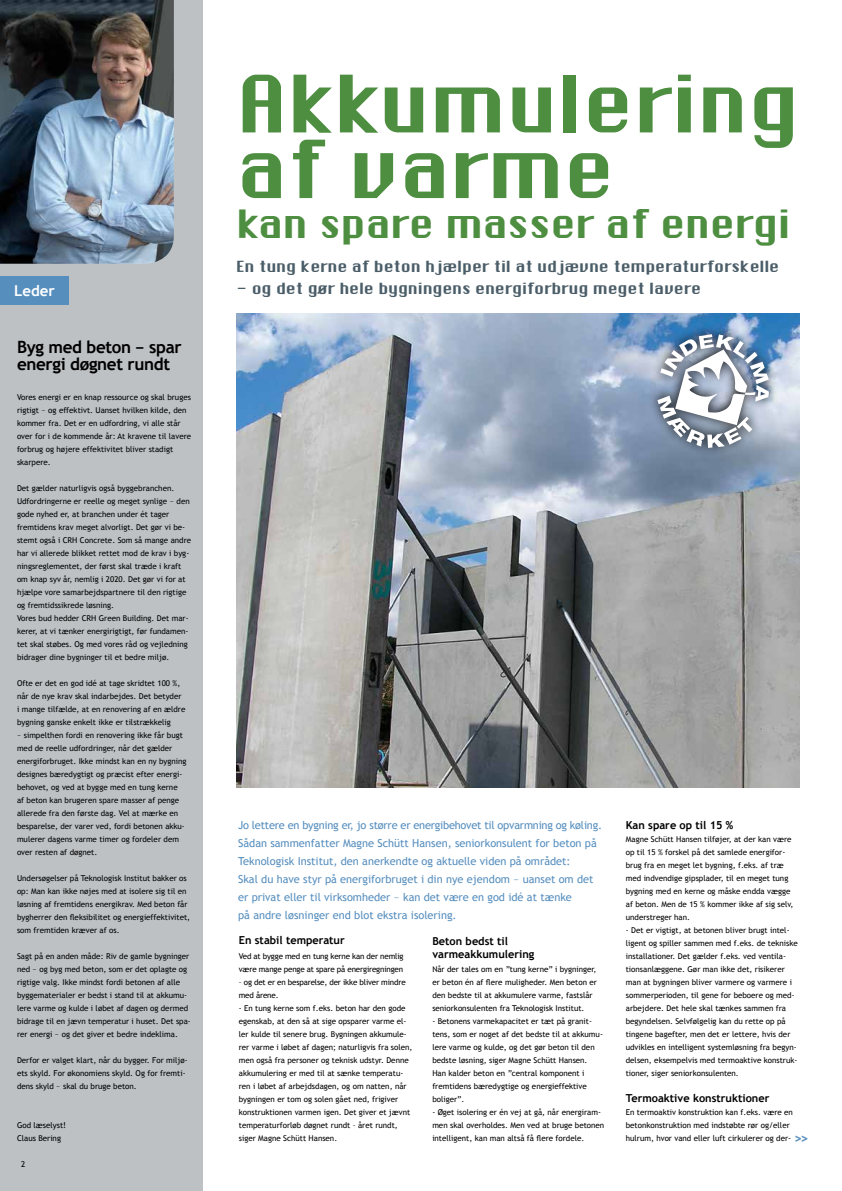
<style>
.page{position:relative;width:842px;height:1191px;background:#fff}
.page>*{position:absolute;margin:0;border:0;box-sizing:border-box;transform-origin:0 0}
.t1{font:77px/65.6px "Chicago FLF";letter-spacing:-.005em;color:#4d8e40}
.t2{font:38px "Chicago FLF";letter-spacing:-.015em;color:#4d8e40}
.t3{font:700 17px/17px "Trebuchet MS";letter-spacing:-.02em;color:#000}
.t4{font:15px "Chicago FLF";letter-spacing:-.01em;color:#4a5d68}
.t5{font:15px "Chicago FLF";letter-spacing:-.01em;color:#4a5d68;scale:1.5 1}
.t6{font:700 15px "Trebuchet MS";color:#fff}
.t7{font:700 14px "Trebuchet MS";color:#568ebe}
.t8{font:11px/18px "Trebuchet MS";color:#568ebe}
.t9{font:700 11px/13px "Trebuchet MS";color:#000}
.t10{font:8px/13px "Trebuchet MS";color:#000}
.t11{font:8px/13px "Trebuchet MS";color:#000;scale:1.5 1}
.t12{font:8px/13px "Trebuchet MS";letter-spacing:-.02em;color:#000}
</style>
<div class="page">
<div style="left:0;top:0;width:203px;height:1191px;background:#bdc1c4"></div>
<div style="left:0;top:276px;width:69px;height:29px;background:#568ebe"></div>
<img style="left:0;top:0;width:174px;height:264px">
<img style="left:237px;top:313px;width:562px;height:474px">
<svg style="left:632px;top:313px;width:161px;height:159px"></svg>
<h3 class="t6" style="left:14px;top:284px;width:42px">Leder</h3>
<h3 class="t3" style="left:17px;top:340px;width:166px">Byg med beton – spar energi døgnet rundt</h3>
<p class="t10" style="left:17px;top:391px;width:176px">Vores energi er en knap ressource og skal bruges rigtigt – og effektivt. Uanset hvilken kilde, den kommer fra. Det er en udfordring, vi alle står over for i de kommende år: At kravene til lavere forbrug og højere effektivitet bliver stadigt skarpere.</p>
<p class="t10" style="left:17px;top:482px;width:176px">Det gælder naturligvis også byggebranchen.<br>Udfordringerne er reelle og meget synlige – den gode nyhed er, at branchen under ét tager fremtidens krav meget alvorligt. Det gør vi be&shy;stemt også i CRH Concrete. Som så mange andre har vi allerede blikket rettet mod de krav i byg&shy;ningsreglementet, der først skal træde i kraft om knap syv år, nemlig i 2020. Det gør vi for at hjælpe vore samarbejdspartnere til den rigtige og fremtidssikrede løsning.<br>Vores bud hedder CRH Green Building. Det mar&shy;kerer, at vi tænker energirigtigt, før fundamen&shy;tet skal støbes. Og med vores råd og vejledning bidrager dine bygninger til et bedre miljø.</p>
<p class="t10" style="left:17px;top:677px;width:170px">Ofte er det en god idé at tage skridtet 100 %, når de nye krav skal indarbejdes. Det betyder i mange tilfælde, at en renovering af en ældre bygning ganske enkelt ikke er tilstrækkelig</p>
<p class="t11" style="left:17px;top:729px;width:115px">– simpelthen fordi en renovering ikke får bugt med de reelle udfordringer, når det gælder energiforbruget. Ikke mindst kan en ny bygning designes bæredygtigt og præcist efter energi&shy;behovet, og ved at bygge med en tung kerne af beton kan brugeren spare masser af penge allerede fra den første dag. Vel at mærke en besparelse, der varer ved, fordi betonen akku&shy;mulerer dagens varme timer og fordeler dem over resten af døgnet.</p>
<p class="t10" style="left:17px;top:872px;width:175px">Undersøgelser på Teknologisk Institut bakker os op: Man kan ikke nøjes med at isolere sig til en løsning af fremtidens energikrav. Med beton får bygherrer den fleksibilitet og energieffektivitet, som fremtiden kræver af os.</p>
<p class="t10" style="left:17px;top:950px;width:175px">Sagt på en anden måde: Riv de gamle bygninger ned – og byg med beton, som er det oplagte og rigtige valg. Ikke mindst fordi betonen af alle byggematerialer er bedst i stand til at akkumu&shy;lere varme og kulde i løbet af dagen og dermed bidrage til en jævn temperatur i huset. Det spa&shy;rer energi – og det giver et bedre indeklima.</p>
<p class="t10" style="left:17px;top:1054px;width:172px">Derfor er valget klart, når du bygger. For miljø&shy;ets skyld. For økonomiens skyld. Og for fremti&shy;dens skyld – skal du bruge beton.</p>
<p class="t10" style="left:17px;top:1119px;width:51px">God læselyst!<br>Claus Bering</p>
<p class="t10" style="left:21px;top:1158px;width:6px">2</p>
<h1 class="t1" style="left:236px;top:71px;width:565px">Akkumulering af varme</h1>
<h2 class="t2" style="left:236px;top:202px;width:556px">kan spare masser af energi</h2>
<h3 class="t4" style="left:236px;top:258px;width:545px">En tung kerne af beton hjælper til at udjævne temperaturforskelle</h3>
<h3 class="t5" style="left:236px;top:279px;width:311px">– og det gør hele bygningens energiforbrug meget lavere</h3>
<p class="t8" style="left:238px;top:816px;width:365px">Jo lettere en bygning er, jo større er energibehovet til opvarmning og køling.<br>Sådan sammenfatter Magne Schütt Hansen, seniorkonsulent for beton på Teknologisk Institut, den anerkendte og aktuelle viden på området:<br>Skal du have styr på energiforbruget i din nye ejendom – uanset om det er privat eller til virksomheder – kan det være en god idé at tænke<br>på andre løsninger end blot ekstra isolering.</p>
<h3 class="t9" style="left:239px;top:934px;width:107px">En stabil temperatur</h3>
<p class="t12" style="left:239px;top:950px;width:166px">Ved at bygge med en tung kerne kan der nemlig være mange penge at spare på energiregningen</p>
<p class="t12" style="left:239px;top:976px;width:168px">– og det er en besparelse, der ikke bliver mindre med årene.</p>
<p class="t10" style="left:239px;top:1002px;width:175px">- En tung kerne som f.eks. beton har den gode egenskab, at den så at sige opsparer varme el&shy;ler kulde til senere brug. Bygningen akkumule&shy;rer varme i løbet af dagen; naturligvis fra solen, men også fra personer og teknisk udstyr. Denne akkumulering er med til at sænke temperatu&shy;ren i løbet af arbejdsdagen, og om natten, når bygningen er tom og solen gået ned, frigiver konstruktionen varmen igen. Det giver et jævnt temperaturforløb døgnet rundt – året rundt, siger Magne Schütt Hansen.</p>
<h3 class="t9" style="left:432px;top:935px;width:104px">Beton bedst til varmeakkumulering</h3>
<p class="t10" style="left:432px;top:963px;width:166px">Når der tales om en ”tung kerne” i bygninger, er beton én af flere muligheder. Men beton er den bedste til at akkumulere varme, fastslår seniorkonsulenten fra Teknologisk Institut.</p>
<p class="t10" style="left:432px;top:1015px;width:172px">- Betonens varmekapacitet er tæt på granit&shy;tens, som er noget af det bedste til at akkumu&shy;lere varme og kulde, og det gør beton til den bedste løsning, siger Magne Schütt Hansen.<br>Han kalder beton en ”central komponent i fremtidens bæredygtige og energieffektive boliger”.</p>
<p class="t10" style="left:432px;top:1106px;width:173px">- Øget isolering er én vej at gå, når energiram&shy;men skal overholdes. Men ved at bruge betonen intelligent, kan man altså få flere fordele.</p>
<h3 class="t9" style="left:626px;top:819px;width:109px">Kan spare op til 15 %</h3>
<p class="t10" style="left:626px;top:833px;width:169px">Magne Schütt Hansen tilføjer, at der kan være op til 15 % forskel på det samlede energifor&shy;brug fra en meget let bygning, f.eks. af træ med indvendige gipsplader, til en meget tung bygning med en kerne og måske endda vægge af beton. Men de 15 % kommer ikke af sig selv, understreger han.</p>
<p class="t10" style="left:626px;top:924px;width:173px">- Det er vigtigt, at betonen bliver brugt intel&shy;ligent og spiller sammen med f.eks. de tekniske installationer. Det gælder f.eks. ved ventila&shy;tionsanlæggene. Gør man ikke det, risikerer man at bygningen bliver varmere og varmere i sommerperioden, til gene for beboere og med&shy;arbejdere. Det hele skal tænkes sammen fra begyndelsen. Selvfølgelig kan du rette op på tingene bagefter, men det er lettere, hvis der udvikles en intelligent systemløsning fra begyn&shy;delsen, eksempelvis med termoaktive konstruk&shy;tioner, siger seniorkonsulenten.</p>
<h3 class="t9" style="left:626px;top:1092px;width:145px">Termoaktive konstruktioner</h3>
<p class="t10" style="left:626px;top:1106px;width:169px">En termoaktiv konstruktion kan f.eks. være en betonkonstruktion med indstøbte rør og/eller hulrum, hvor vand eller luft cirkulerer og der-</p>
<h3 class="t7" style="left:794px;top:1132px;width:16px">&gt;&gt;</h3>
</div>
